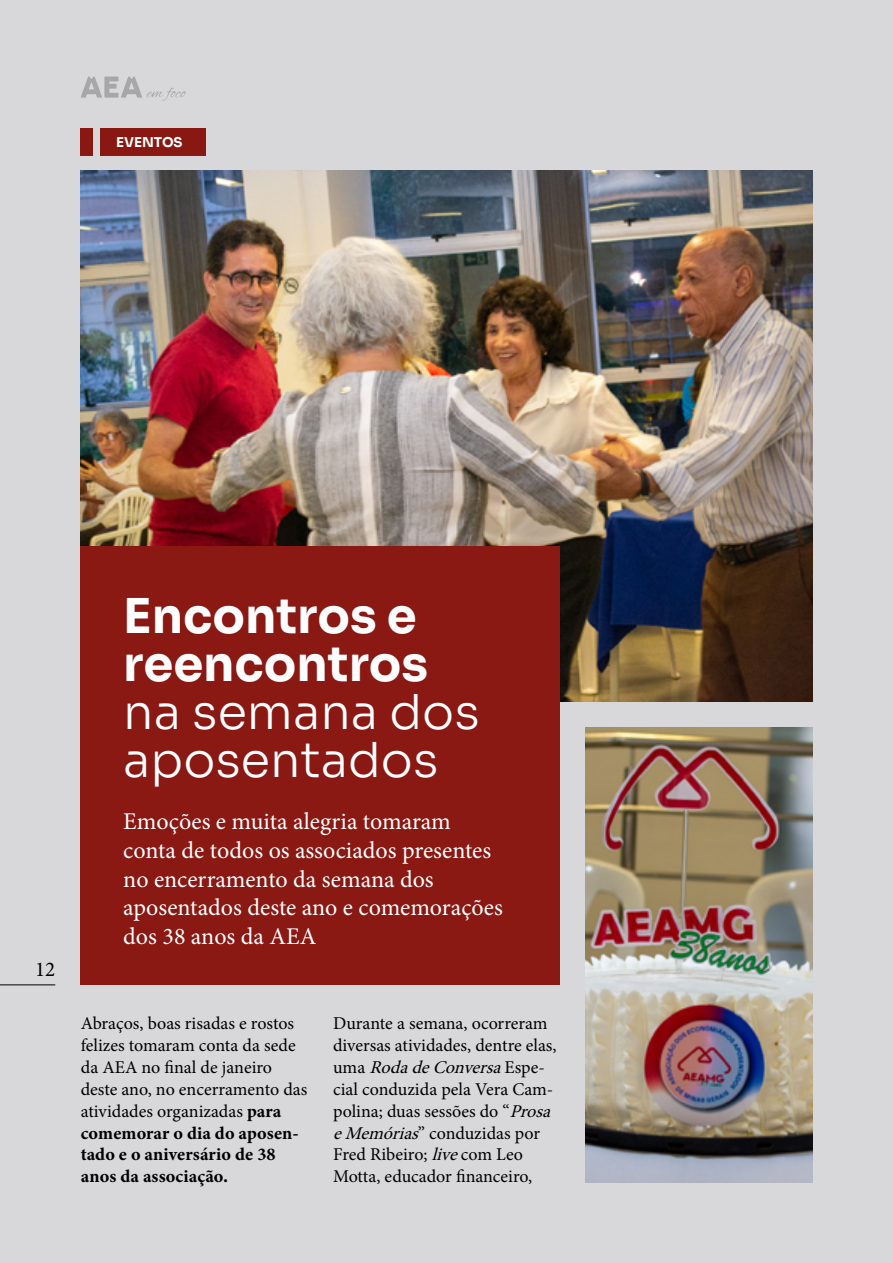
<style>
.page{position:relative;width:893px;height:1263px;background:#d8d7d9}
.page>*{position:absolute;margin:0;border:0;box-sizing:border-box;transform-origin:0 0}
.t1{font:300 48px/48px "Sora";color:#fff}
.t2{font:700 48px/48px "Sora";color:#fff}
.t3{font:24px/28.8px "Minion Pro";color:#fff}
.t4{font:21px "Minion Pro";color:#000}
.t5{font:18px/21.8px "Minion Pro";color:#000}
.t6{font:18px/21.8px "Minion Variable Concept";letter-spacing:.005em;color:#000}
.t7{font:700 13.5px "Sora";color:#fff}
.s1{font-family:"Minion Variable Concept"}
.s2{font-style:italic}
</style>
<div class="page">
<img style="left:81px;top:171px;width:731px;height:531px">
<div style="left:100px;top:128px;width:106px;height:27px;background:#8a1812"></div>
<div style="left:81px;top:128px;width:12px;height:27px;background:#8a1812"></div>
<div style="left:81px;top:546px;width:479px;height:438px;background:#8a1813"></div>
<img style="left:585px;top:727px;width:227px;height:455px">
<p class="t7" style="left:116px;top:131px;width:68px">EVENTOS</p>
<p class="t4" style="left:35px;top:955px;width:22px">12</p>
<h1 class="t2" style="left:123px;top:588px;width:306px">Encontros e reencontros</h1>
<h1 class="t1" style="left:123px;top:684px;width:358px">na semana dos aposentados</h1>
<h2 class="t3" style="left:123px;top:807px;width:381px">Emoções e muita alegria tomaram conta de todos os associados presentes no encerramento da semana dos aposentados deste ano e comemorações dos 38 anos da AEA</h2>
<p class="t5" style="left:81px;top:1013px;width:228px">Abraços, boas risadas e rostos felizes tomaram conta da sede da AEA no final de janeiro deste ano, no encerramento das atividades organizadas <span class="s1">para</span></p>
<p class="t6" style="left:81px;top:1122px;width:220px">comemorar o dia do aposen&shy;tado e o aniversário de 38 anos da associação.</p>
<p class="t5" style="left:333px;top:1013px;width:225px">Durante a semana, ocorreram diversas atividades, dentre elas, u m a <span class="s2">RodadeConversa</span>E s p e - cial conduzida pela Vera Cam&shy;polina; duas sessões do “<span class="s2">Prosa eMemórias</span>” conduzidas por<br>Fred Ribeiro; <span class="s2">live</span>com Leo<br>Motta, educador financeiro,</p>
</div>
